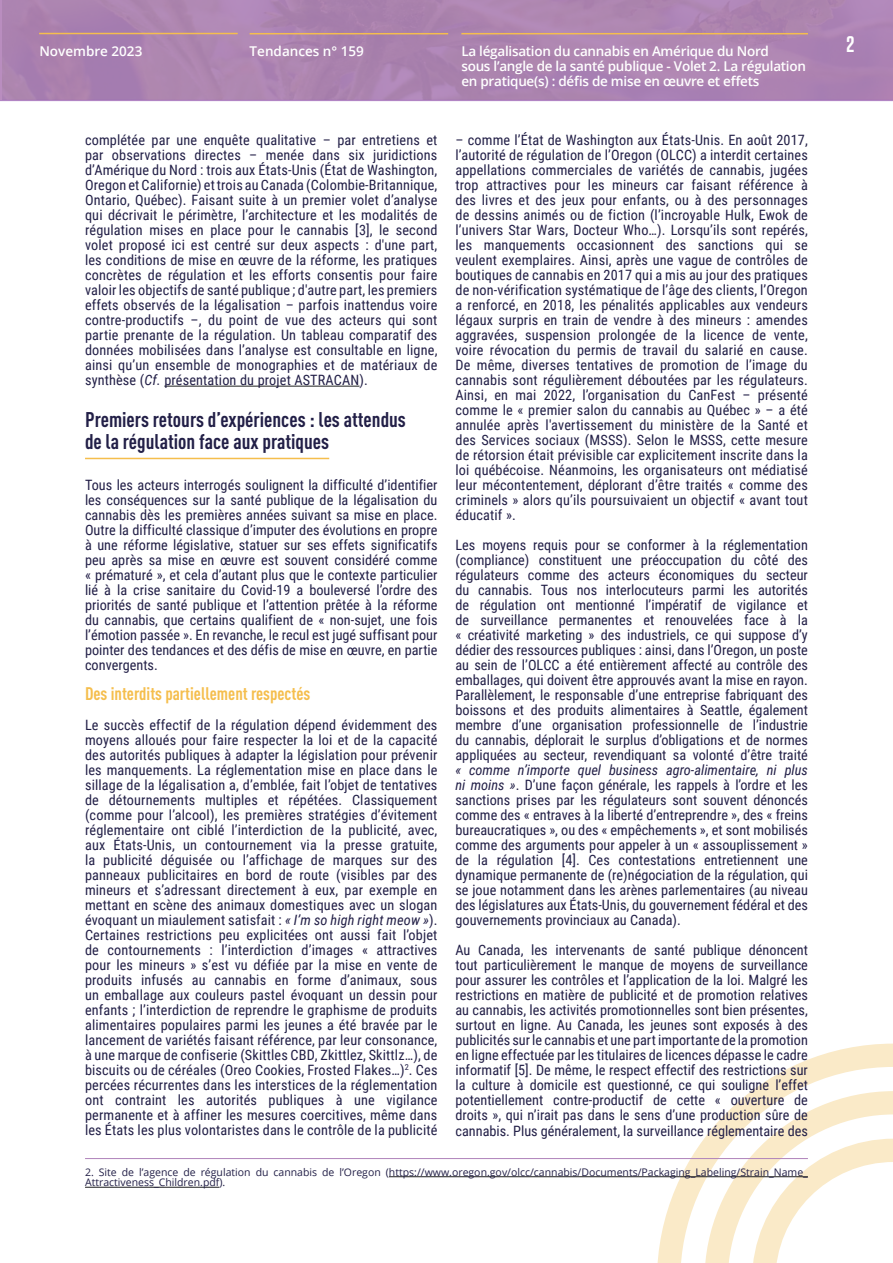
<style>
.page{position:relative;width:893px;height:1263px;background:#fff}
.page>*{position:absolute;margin:0;border:0;box-sizing:border-box;transform-origin:0 0}
.t1{font:600 22.5px "Tungsten";color:#fff}
.t2{font:700 condensed 21px/22.5px "DIN Pro";color:#221f47}
.t3{font:700 condensed 18px "DIN Pro";color:#f5be4d}
.t4{font:14.25px/15px "Roboto Condensed";color:#221f47;text-align:justify}
.t5{font:14.25px "Roboto Condensed Regular 2";color:#221f47}
.t6{font:14.25px "Roboto Condensed Italic 2";color:#221f47}
.t7{font:13.5px/15px "Open Sans Semi Bold 2";letter-spacing:-.02em;color:#fff}
.t8{font:600 13.5px "Open Sans";letter-spacing:-.02em;color:#fff}
.t9{font:13.5px "Open Sans Semi Bold 2";color:#fff}
.t10{font:10.5px/10.5px "Open Sans 2";color:#221f47}
.s1{font-family:"Roboto Condensed Italic 2"}
.s2{font-style:italic}
</style>
<div class="page">
<svg style="left:657px;top:1043px;width:236px;height:220px"></svg>
<svg style="left:704px;top:1091px;width:189px;height:172px"></svg>
<svg style="left:0;top:0;width:893px;height:101px;background:#ac83b0"></svg>
<hr style="left:0;top:0;width:2px;height:100px;background:#b98dbf">
<hr style="left:39px;top:33px;width:199px;height:1px;background:#f5be4d">
<hr style="left:250px;top:33px;width:198px;height:1px;background:#f5be4d">
<hr style="left:461px;top:33px;width:347px;height:1px;background:#f5be4d">
<hr style="left:164px;top:386px;width:196px;height:1px;background:#1d1e1f">
<hr style="left:85px;top:458px;width:244px;height:1px;background:#f5be4d">
<hr style="left:85px;top:1158px;width:723px;height:1px;background:#b083ba">
<hr style="left:389px;top:1176px;width:419px;height:1px;background:#1d1e1f">
<hr style="left:85px;top:1187px;width:134px;height:1px;background:#1d1e1f">
<p class="t9" style="left:39px;top:42px;width:105px">Novembre 2023</p>
<p class="t9" style="left:250px;top:42px;width:116px">Tendances n° 159</p>
<p class="t7" style="left:461px;top:43px;width:346px">La légalisation du cannabis en Amérique du Nord<br>sous l’angle de la santé publique - Volet 2. La régulation</p>
<p class="t8" style="left:461px;top:72px;width:299px">en pratique(s) : défis de mise en œuvre et effets</p>
<p class="t4" style="left:455px;top:132px;width:354px">– comme l’État de Washington aux États-Unis. En août 2017, l’autorité de régulation de l’Oregon (OLCC) a interdit certaines appellations commerciales de variétés de cannabis, jugées trop attractives pour les mineurs car faisant référence à des livres et des jeux pour enfants, ou à des personnages de dessins animés ou de fiction (l’incroyable Hulk, Ewok de l’univers Star Wars, Docteur Who…). Lorsqu’ils sont repérés,</p>
<p class="t5" style="left:455px;top:235px;width:354px">les manquements occasionnent des sanctions qui se</p>
<p class="t4" style="left:455px;top:252px;width:354px">veulent exemplaires. Ainsi, après une vague de contrôles de boutiques de cannabis en 2017 qui a mis au jour des pratiques de non-vérification systématique de l’âge des clients, l’Oregon a renforcé, en 2018, les pénalités applicables aux vendeurs légaux surpris en train de vendre à des mineurs : amendes aggravées, suspension prolongée de la licence de vente, voire révocation du permis de travail du salarié en cause.<br>De même, diverses tentatives de promotion de l’image du cannabis sont régulièrement déboutées par les régulateurs.<br>Ainsi, en mai 2022, l’organisation du CanFest – présenté comme le « premier salon du cannabis au Québec » – a été annulée après l'avertissement du ministère de la Santé et des Services sociaux (MSSS). Selon le MSSS, cette mesure de rétorsion était prévisible car explicitement inscrite dans la loi québécoise. Néanmoins, les organisateurs ont médiatisé leur mécontentement, déplorant d’être traités « comme des criminels » alors qu’ils poursuivaient un objectif « avant tout éducatif ».</p>
<p class="t4" style="left:455px;top:537px;width:354px">Les moyens requis pour se conformer à la réglementation (compliance) constituent une préoccupation du côté des</p>
<p class="t5" style="left:455px;top:565px;width:354px">régulateurs comme des acteurs économiques du secteur</p>
<p class="t4" style="left:455px;top:582px;width:354px">du cannabis. Tous nos interlocuteurs parmi les autorités de régulation ont mentionné l’impératif de vigilance et de surveillance permanentes et renouvelées face à la « créativité marketing » des industriels, ce qui suppose d’y dédier des ressources publiques : ainsi, dans l’Oregon, un poste au sein de l’OLCC a été entièrement affecté au contrôle des emballages, qui doivent être approuvés avant la mise en rayon.<br>Parallèlement, le responsable d’une entreprise fabriquant des boissons et des produits alimentaires à Seattle, également membre d’une organisation professionnelle de l’industrie du cannabis, déplorait le surplus d’obligations et de normes appliquées au secteur, revendiquant sa volonté d’être traité</p>
<p class="t6" style="left:455px;top:760px;width:354px">« comme n’importe quel business agro-alimentaire, ni plus</p>
<p class="t4" style="left:455px;top:777px;width:354px"><span class="s1">ni moins »</span>. D’une façon générale, les rappels à l’ordre et les sanctions prises par les régulateurs sont souvent dénoncés comme des « entraves à la liberté d’entreprendre », des « freins bureaucratiques », ou des « empêchements », et sont mobilisés comme des arguments pour appeler à un « assouplissement » de la régulation [4]. Ces contestations entretiennent une dynamique permanente de (re)négociation de la régulation, qui se joue notamment dans les arènes parlementaires (au niveau des législatures aux États-Unis, du gouvernement fédéral et des gouvernements provinciaux au Canada).</p>
<p class="t4" style="left:455px;top:942px;width:354px">Au Canada, les intervenants de santé publique dénoncent tout particulièrement le manque de moyens de surveillance pour assurer les contrôles et l’application de la loi. Malgré les restrictions en matière de publicité et de promotion relatives au cannabis, les activités promotionnelles sont bien présentes, surtout en ligne. Au Canada, les jeunes sont exposés à des</p>
<p class="t5" style="left:455px;top:1030px;width:354px">publicités sur le cannabis et une part importante de la promotion</p>
<p class="t4" style="left:455px;top:1047px;width:354px">en ligne effectuée par les titulaires de licences dépasse le cadre informatif [5]. De même, le respect effectif des restrictions sur la culture à domicile est questionné, ce qui souligne l’effet potentiellement contre-productif de cette « ouverture de droits », qui n’irait pas dans le sens d’une production sûre de cannabis. Plus généralement, la surveillance réglementaire des</p>
<p class="t4" style="left:85px;top:132px;width:354px">complétée par une enquête qualitative – par entretiens et par observations directes – menée dans six juridictions d’Amérique du Nord : trois aux États-Unis (État de Washington, Oregon et Californie) et trois au Canada (Colombie-Britannique, Ontario, Québec). Faisant suite à un premier volet d’analyse qui décrivait le périmètre, l’architecture et les modalités de régulation mises en place pour le cannabis [3], le second volet proposé ici est centré sur deux aspects : d'une part, les conditions de mise en œuvre de la réforme, les pratiques concrètes de régulation et les efforts consentis pour faire valoir les objectifs de santé publique ; d'autre part, les premiers effets observés de la légalisation – parfois inattendus voire contre-productifs –, du point de vue des acteurs qui sont partie prenante de la régulation. Un tableau comparatif des données mobilisées dans l’analyse est consultable en ligne, ainsi qu’un ensemble de monographies et de matériaux de synthèse (<span class="s2">Cf.</span> présentation du projet ASTRACAN).</p>
<h2 class="t2" style="left:85px;top:406px;width:322px">Premiers retours d’expériences : les attendus de la régulation face aux pratiques</h2>
<p class="t4" style="left:85px;top:477px;width:354px">Tous les acteurs interrogés soulignent la difficulté d’identifier</p>
<p class="t5" style="left:85px;top:490px;width:354px">les conséquences sur la santé publique de la légalisation du</p>
<p class="t4" style="left:85px;top:507px;width:354px">cannabis dès les premières années suivant sa mise en place.<br>Outre la difficulté classique d’imputer des évolutions en propre à une réforme législative, statuer sur ses effets significatifs peu après sa mise en œuvre est souvent considéré comme « prématuré », et cela d’autant plus que le contexte particulier lié à la crise sanitaire du Covid-19 a bouleversé l’ordre des priorités de santé publique et l’attention prêtée à la réforme du cannabis, que certains qualifient de « non-sujet, une fois l’émotion passée ». En revanche, le recul est jugé suffisant pour pointer des tendances et des défis de mise en œuvre, en partie convergents.</p>
<p class="t3" style="left:85px;top:680px;width:227px">Des interdits partiellement respectés</p>
<p class="t4" style="left:85px;top:717px;width:354px">Le succès effectif de la régulation dépend évidemment des moyens alloués pour faire respecter la loi et de la capacité des autorités publiques à adapter la législation pour prévenir les manquements. La réglementation mise en place dans le sillage de la légalisation a, d’emblée, fait l’objet de tentatives de détournements multiples et répétées. Classiquement (comme pour l’alcool), les premières stratégies d’évitement réglementaire ont ciblé l’interdiction de la publicité, avec, aux États-Unis, un contournement via la presse gratuite, la publicité déguisée ou l’affichage de marques sur des panneaux publicitaires en bord de route (visibles par des mineurs et s’adressant directement à eux, par exemple en mettant en scène des animaux domestiques avec un slogan évoquant un miaulement satisfait : <span class="s1">« I’m so high right meow »</span>).<br>Certaines restrictions peu explicitées ont aussi fait l’objet de contournements : l’interdiction d’images « attractives pour les mineurs » s’est vu défiée par la mise en vente de produits infusés au cannabis en forme d’animaux, sous un emballage aux couleurs pastel évoquant un dessin pour enfants ; l’interdiction de reprendre le graphisme de produits alimentaires populaires parmi les jeunes a été bravée par le lancement de variétés faisant référence, par leur consonance, à une marque de confiserie (Skittles CBD, Zkittlez, Skittlz…), de biscuits ou de céréales (Oreo Cookies, Frosted Flakes…)<sup>2</sup>. Ces</p>
<p class="t5" style="left:85px;top:1075px;width:354px">percées récurrentes dans les interstices de la réglementation</p>
<p class="t4" style="left:85px;top:1092px;width:354px">ont contraint les autorités publiques à une vigilance permanente et à affiner les mesures coercitives, même dans les États les plus volontaristes dans le contrôle de la publicité</p>
<p class="t10" style="left:85px;top:1166px;width:724px">2. Site de l’agence de régulation du cannabis de l’Oregon (https://www.oregon.gov/olcc/cannabis/Documents/Packaging_Labeling/Strain_Name_<br>Attractiveness_Children.pdf).</p>
<h1 class="t1" style="left:847px;top:33px;width:9px">2</h1>
</div>
